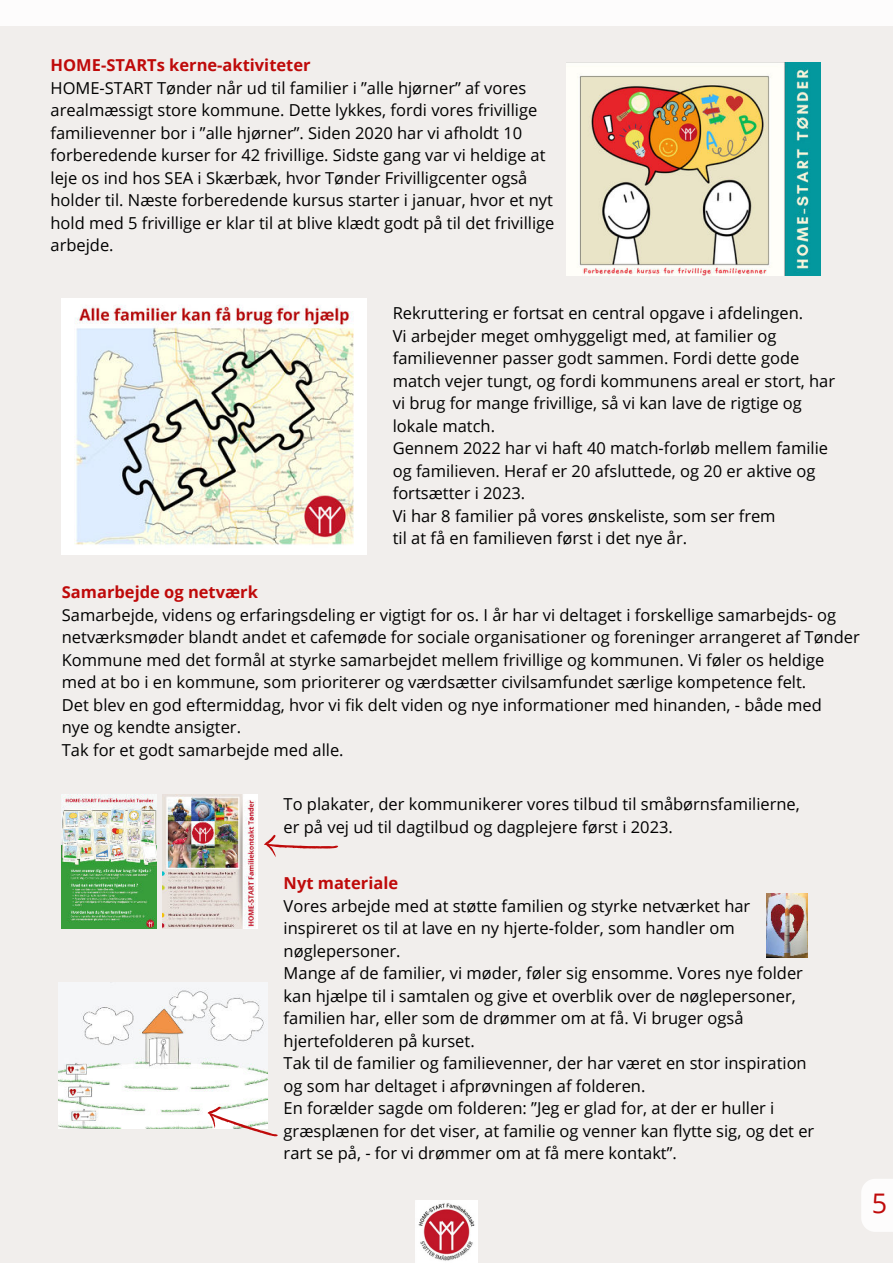
<style>
.page{position:relative;width:893px;height:1264px;background:#fff}
.page>*{position:absolute;margin:0;border:0;box-sizing:border-box;transform-origin:0 0}
.t1{font:27px "Open Sans";color:#bf0a0a}
.t2{font:16.5px/22.5px "Open Sans";color:#000}
.t3{font:700 16.5px "Open Sans";color:#bf0a0a}
</style>
<div class="page">
<div style="left:0;top:0;width:892px;height:1262px;background:#f1eeec"></div>
<img style="left:62px;top:298px;width:304px;height:256px">
<img style="left:566px;top:63px;width:254px;height:212px">
<img style="left:62px;top:794px;width:94px;height:134px">
<img style="left:163px;top:794px;width:94px;height:134px">
<img style="left:58px;top:982px;width:209px;height:146px">
<div style="left:861px;top:1179px;width:31px;height:52px;background:#fdfcfc"></div>
<img style="left:415px;top:1200px;width:62px;height:62px">
<div style="left:0;top:0;width:892px;height:26px;background:#fdfcfc"></div>
<svg style="left:207px;top:1106px;width:71px;height:31px"></svg>
<img style="left:766px;top:893px;width:41px;height:64px">
<svg style="left:264px;top:835px;width:74px;height:22px"></svg>
<p class="t3" style="left:51px;top:54px;width:261px">HOME-STARTs kerne-aktiviteter</p>
<p class="t2" style="left:51px;top:76px;width:505px">HOME-START Tønder når ud til familier i ”alle hjørner” af vores arealmæssigt store kommune. Dette lykkes, fordi vores frivillige familievenner bor i ”alle hjørner”. Siden 2020 har vi afholdt 10 forberedende kurser for 42 frivillige. Sidste gang var vi heldige at leje os ind hos SEA i Skærbæk, hvor Tønder Frivilligcenter også holder til. Næste forberedende kursus starter i januar, hvor et nyt hold med 5 frivillige er klar til at blive klædt godt på til det frivillige arbejde.</p>
<p class="t2" style="left:393px;top:301px;width:444px">Rekruttering er fortsat en central opgave i afdelingen.<br>Vi arbejder meget omhyggeligt med, at familier og familievenner passer godt sammen. Fordi dette gode match vejer tungt, og fordi kommunens areal er stort, har vi brug for mange frivillige, så vi kan lave de rigtige og lokale match.<br>Gennem 2022 har vi haft 40 match-forløb mellem familie og familieven. Heraf er 20 afsluttede, og 20 er aktive og fortsætter i 2023.<br>Vi har 8 familier på vores ønskeliste, som ser frem<br>til at få en familieven først i det nye år.</p>
<p class="t3" style="left:62px;top:580px;width:197px">Samarbejde og netværk</p>
<p class="t2" style="left:62px;top:603px;width:799px">Samarbejde, videns og erfaringsdeling er vigtigt for os. I år har vi deltaget i forskellige samarbejds- og netværksmøder blandt andet et cafemøde for sociale organisationer og foreninger arrangeret af Tønder Kommune med det formål at styrke samarbejdet mellem frivillige og kommunen. Vi føler os heldige med at bo i en kommune, som prioriterer og værdsætter civilsamfundet særlige kompetence felt.<br>Det blev en god eftermiddag, hvor vi fik delt viden og nye informationer med hinanden, - både med<br>nye og kendte ansigter.<br>Tak for et godt samarbejde med alle.</p>
<p class="t2" style="left:283px;top:792px;width:518px">To plakater, der kommunikerer vores tilbud til småbørnsfamilierne, er på vej ud til dagtilbud og dagplejere først i 2023.</p>
<p class="t3" style="left:283px;top:871px;width:116px">Nyt materiale</p>
<p class="t2" style="left:283px;top:894px;width:532px">Vores arbejde med at støtte familien og styrke netværket har inspireret os til at lave en ny hjerte-folder, som handler om nøglepersoner.<br>Mange af de familier, vi møder, føler sig ensomme. Vores nye folder kan hjælpe til i samtalen og give et overblik over de nøglepersoner, familien har, eller som de drømmer om at få. Vi bruger også hjertefolderen på kurset.<br>Tak til de familier og familievenner, der har været en stor inspiration og som har deltaget i afprøvningen af folderen.<br>En forælder sagde om folderen: ”Jeg er glad for, at der er huller i græsplænen for det viser, at familie og venner kan flytte sig, og det er rart se på, - for vi drømmer om at få mere kontakt”.</p>
<h1 class="t1" style="left:871px;top:1184px;width:17px">5</h1>
</div>
